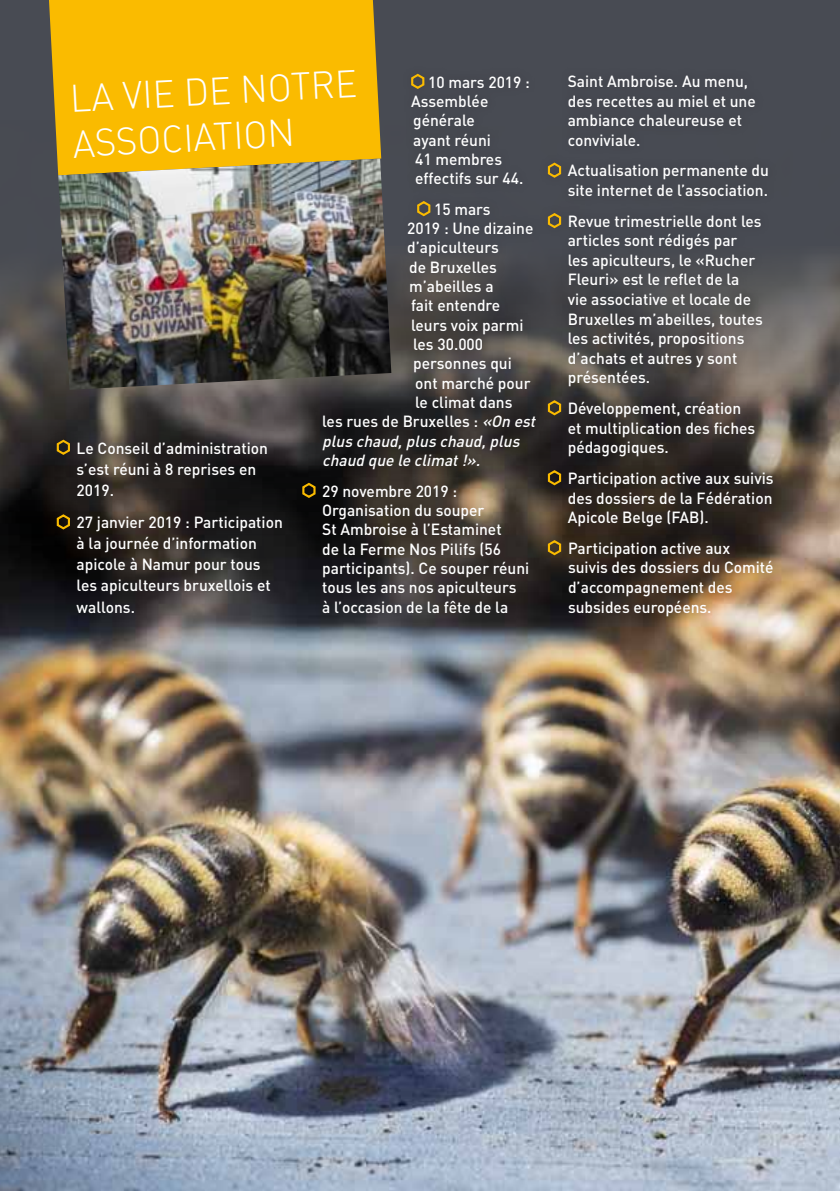
<style>
.page{position:relative;width:840px;height:1191px;background:#fff}
.page>*{position:absolute;margin:0;border:0;box-sizing:border-box;transform-origin:0 0}
.t1{font:38px/45.6px "DIN Light Alternate";color:#fff}
.t2{font:500 16px/19.6px "DIN";color:#fff}
.t3{font:italic 500 16px "DIN";color:#fff}
.s1{font-style:italic}
</style>
<div class="page">
<img style="left:0;top:585px;width:839px;height:606px">
<svg style="left:0;top:0;width:839px;height:585px;background:#4f4e50"></svg>
<div style="left:46px;top:64px;width:736px;height:562px;background:#1a171c;opacity:.3"></div>
<svg style="left:56px;top:438px;width:16px;height:18px"></svg>
<svg style="left:56px;top:513px;width:16px;height:18px"></svg>
<svg style="left:410px;top:72px;width:16px;height:18px"></svg>
<svg style="left:416px;top:200px;width:16px;height:17px"></svg>
<svg style="left:301px;top:481px;width:16px;height:18px"></svg>
<svg style="left:546px;top:161px;width:16px;height:18px"></svg>
<svg style="left:546px;top:212px;width:16px;height:17px"></svg>
<svg style="left:546px;top:399px;width:16px;height:18px"></svg>
<svg style="left:546px;top:469px;width:16px;height:17px"></svg>
<svg style="left:546px;top:539px;width:16px;height:17px"></svg>
<div style="left:49px;top:0;width:332px;height:175px;background:#fabb00"></div>
<img style="left:58px;top:159px;width:333px;height:231px">
<h1 class="t1" style="left:69px;top:75px;width:288px;rotate:-3deg">La vie de notre association</h1>
<p class="t2" style="left:411px;top:72px;width:120px;text-indent:17px">10 mars 2019 :<br>Assemblée générale<br>ayant réuni<br>41 membres effectifs sur 44.</p>
<p class="t2" style="left:434px;top:199px;width:58px">15 mars</p>
<p class="t2" style="left:407px;top:218px;width:128px">2019 : Une dizaine</p>
<p class="t2" style="left:407px;top:237px;width:93px">d’apiculteurs</p>
<p class="t2" style="left:409px;top:257px;width:89px">de B ruxelles</p>
<p class="t2" style="left:409px;top:276px;width:86px">m’abeilles a</p>
<p class="t2" style="left:411px;top:295px;width:91px">fait entendre</p>
<p class="t2" style="left:411px;top:315px;width:114px">leurs voix parmi</p>
<p class="t2" style="left:413px;top:334px;width:71px">les 30.000</p>
<p class="t2" style="left:413px;top:353px;width:100px">personnes qui</p>
<p class="t2" style="left:415px;top:372px;width:117px">ont marché pour</p>
<p class="t2" style="left:415px;top:392px;width:99px">le climat dans</p>
<p class="t2" style="left:322px;top:411px;width:218px">les rues de B ruxelles : <span class="s1">«On est</span></p>
<p class="t3" style="left:322px;top:430px;width:203px">plus chaud,plus chaud,plus</p>
<p class="t3" style="left:322px;top:450px;width:163px">chaud que le climat!».</p>
<p class="t2" style="left:322px;top:480px;width:208px">29 novembre 2019 :<br>Organisation du souper<br>St Ambroise à l’Estaminet<br>de la Ferme N os Pilifs (56 participants). Ce souper réuni tous les ans nos apiculteurs<br>à l’occasion de la fête de la</p>
<p class="t2" style="left:77px;top:437px;width:193px;line-height:21px">Le Conseil d’administration s’est réuni à 8 reprises en<br>2019.</p>
<p class="t2" style="left:77px;top:511px;width:207px;line-height:21px">27 janvier 2019 : Participation à la journée d’information apicole à Namur pour tous les apiculteurs bruxellois et wallons.</p>
<p class="t2" style="left:567px;top:71px;width:189px">Saint Ambroise. Au menu, des recettes au miel et une ambiance chaleureuse et conviviale.</p>
<p class="t2" style="left:561px;top:160px;width:209px;text-align:center">Actualisation permanente du site internet de l’association.</p>
<p class="t2" style="left:567px;top:211px;width:196px;text-indent:-7px">Revue trimestrielle dont les articles sont rédigés par<br>les apiculteurs, le «Rucher<br>Fleuri» est le reflet de la vie associative et locale de<br>B ruxelles m’abeilles, toutes les activités, propositions d’achats et autres y sont présentées.</p>
<p class="t2" style="left:567px;top:398px;width:189px;text-indent:-7px">Développement, création et multiplication des fiches pédagogiques.</p>
<p class="t2" style="left:567px;top:468px;width:207px;text-align:justify">Participation active aux suivis des dossiers de la Fédération Apicole Belge (FAB).</p>
<p class="t2" style="left:567px;top:538px;width:207px">Participation active aux suivis des dossiers du Comité d’accompagnement des subsides européens.</p>
</div>
